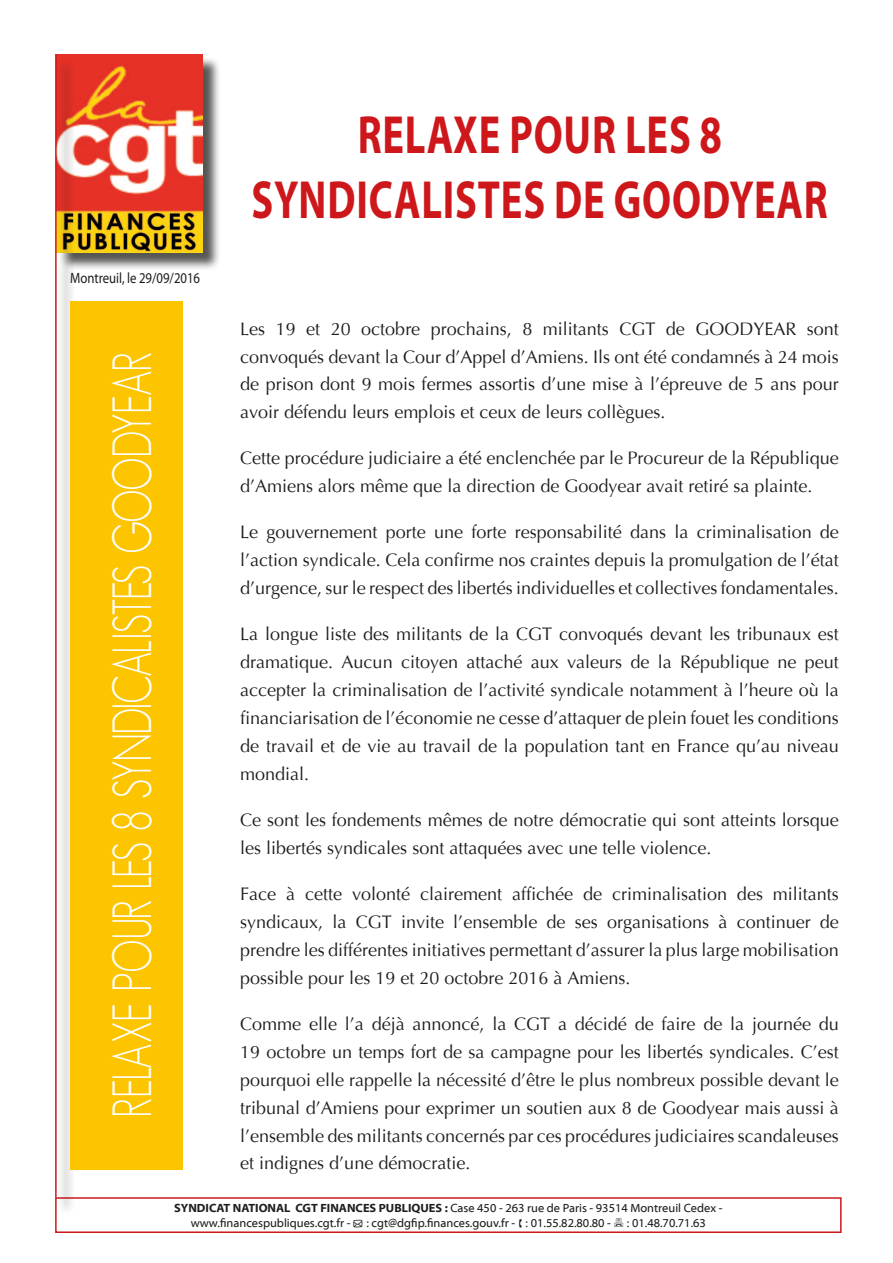
<style>
.page{position:relative;width:893px;height:1263px;background:#fff}
.page>*{position:absolute;margin:0;border:0;box-sizing:border-box;transform-origin:0 0}
.t1{font:700 54px/64.8px "Myriad Pro";letter-spacing:.02em;color:#cd171a;text-align:center;scale:.75 1}
.t2{font:300 54px "Geosans";letter-spacing:-.05em;color:#fff;scale:.75 1}
.t3{font:18px/27.9px "Optima";color:#1d1d1b;text-align:justify}
.t4{font:15px "Myriad Pro";color:#1d1d1b;scale:.85 1}
.t5{font:12px/14.4px "Myriad Web Pro";color:#1d1d1b}
.s1{font-weight:700}
</style>
<div class="page">
<div style="left:59px;top:56px;width:162px;height:215px;background:#1d1d1b;opacity:.75"></div>
<img style="left:57px;top:54px;width:145px;height:198px">
<div style="left:55px;top:1197px;width:787px;height:36px;border:2px solid #cd171a"></div>
<div style="left:57px;top:57px;width:18px;height:1158px;background:#1d1d1b;opacity:.75"></div>
<hr style="left:55px;top:54px;width:2px;height:1143px;background:#cd171a">
<div style="left:70px;top:301px;width:113px;height:868px;background:#fdc400"></div>
<p class="t4" style="left:70px;top:269px;width:154px">Montreuil, le 29/09/2016</p>
<h1 class="t2" style="left:102px;top:1118px;width:1022px;rotate:-90deg">RELAXE POUR LES 8 SYNDICALISTES GOODYEAR</h1>
<h1 class="t1" style="left:251px;top:101px;width:770px">RELAXE POUR LES 8<br>SYNDICALISTES DE GOODYEAR</h1>
<p class="t3" style="left:240px;top:315px;width:600px">Les 19 et 20 octobre prochains, 8 militants CGT de GOODYEAR sont convoqués devant la Cour d’Appel d’Amiens. Ils ont été condamnés à 24 mois de prison dont 9 mois fermes assortis d’une mise à l’épreuve de 5 ans pour avoir défendu leurs emplois et ceux de leurs collègues.</p>
<p class="t3" style="left:240px;top:445px;width:600px">Cette procédure judiciaire a été enclenchée par le Procureur de la République d’Amiens alors même que la direction de Goodyear avait retiré sa plainte.</p>
<p class="t3" style="left:240px;top:519px;width:600px">Le gouvernement porte une forte responsabilité dans la criminalisation de l’action syndicale. Cela confirme nos craintes depuis la promulgation de l’état d’urgence, sur le respect des libertés individuelles et collectives fondamentales.</p>
<p class="t3" style="left:240px;top:620px;width:600px">La longue liste des militants de la CGT convoqués devant les tribunaux est dramatique. Aucun citoyen attaché aux valeurs de la République ne peut accepter la criminalisation de l’activité syndicale notamment à l’heure où la financiarisation de l’économie ne cesse d’attaquer de plein fouet les conditions de travail et de vie au travail de la population tant en France qu’au niveau mondial.</p>
<p class="t3" style="left:240px;top:806px;width:600px">Ce sont les fondements mêmes de notre démocratie qui sont atteints lorsque les libertés syndicales sont attaquées avec une telle violence.</p>
<p class="t3" style="left:240px;top:880px;width:600px">Face à cette volonté clairement affichée de criminalisation des militants syndicaux, la CGT invite l’ensemble de ses organisations à continuer de prendre les différentes initiatives permettant d’assurer la plus large mobilisation possible pour les 19 et 20 octobre 2016 à Amiens.</p>
<p class="t3" style="left:240px;top:1010px;width:600px">Comme elle l’a déjà annoncé, la CGT a décidé de faire de la journée du 19 octobre un temps fort de sa campagne pour les libertés syndicales. C’est pourquoi elle rappelle la nécessité d’être le plus nombreux possible devant le tribunal d’Amiens pour exprimer un soutien aux 8 de Goodyear mais aussi à l’ensemble des militants concernés par ces procédures judiciaires scandaleuses et indignes d’une démocratie.</p>
<p class="t5" style="left:191px;top:1201px;width:533px;text-indent:-17px"><span class="s1">SYNDICAT NATIONAL CGT FINANCES PUBLIQUES :</span> Case 450 - 263 rue de Paris - 93514 Montreuil Cedex - www.financespubliques.cgt.fr - ● : cgt@dgfip.finances.gouv.fr - ▪ : 01.55.82.80.80 -</p>
<p class="t5" style="left:627px;top:1216px;width:81px">: 01.48.70.71.63</p>
</div>
